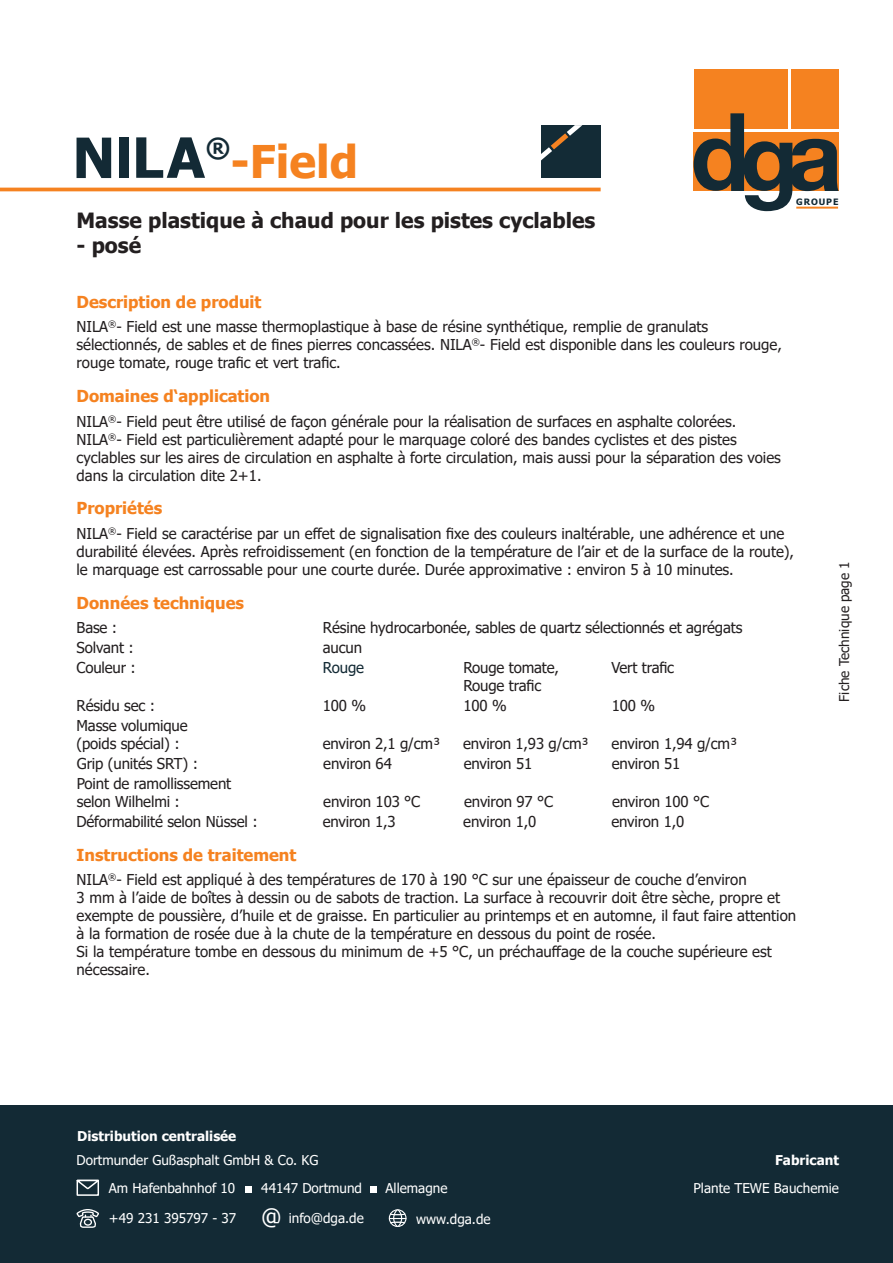
<style>
.page{position:relative;width:893px;height:1263px;background:#fff}
.page>*{position:absolute;margin:0;border:0;box-sizing:border-box;transform-origin:0 0}
.t1{font:700 45px "Tahoma";color:#f58220}
.t2{font:700 26.55px "Tahoma";color:#132a35}
.t3{font:700 21px "Tahoma";color:#231f20}
.t4{font:700 16.5px "Tahoma";color:#f58220}
.t5{font:15px/18px "Tahoma";color:#231f20}
.t6{font:15px "Tahoma";letter-spacing:-.01em;color:#132a35}
.t7{font:13.5px/28.2px "Tahoma";color:#fff}
.t8{font:700 13.5px "Tahoma";color:#fff}
.t9{font:13.5px "Tahoma";color:#231f20}
.t10{font:700 8.85px "Tahoma";letter-spacing:.1em;color:#132a35}
.s1{font-size:22.5px}
</style>
<div class="page">
<div style="left:694px;top:69px;width:93px;height:59px;background:#f58220"></div>
<div style="left:791px;top:69px;width:48px;height:59px;background:#f58220"></div>
<svg style="left:694px;top:113px;width:145px;height:98px"></svg>
<hr style="left:0;top:188px;width:601px;height:3px;background:#f58220">
<div style="left:541px;top:125px;width:60px;height:53px;background:#132b36"></div>
<svg style="left:541px;top:125px;width:41px;height:36px"></svg>
<div style="left:119px;top:137px;width:9px;height:41px;background:#132a35"></div>
<svg style="left:77px;top:138px;width:34px;height:40px"></svg>
<svg style="left:136px;top:137px;width:69px;height:41px"></svg>
<div style="left:0;top:1106px;width:893px;height:157px;background:#132a35"></div>
<svg style="left:77px;top:1180px;width:22px;height:16px"></svg>
<div style="left:245px;top:1186px;width:6px;height:7px;background:#fff"></div>
<svg style="left:77px;top:1209px;width:22px;height:19px"></svg>
<div style="left:371px;top:1186px;width:6px;height:7px;background:#fff"></div>
<div style="left:389px;top:1209px;width:17px;height:18px;border:1px solid #fff;border-radius:50%"></div>
<div style="left:393px;top:1209px;width:9px;height:18px;border:1px solid #fff;border-radius:50%"></div>
<svg style="left:389px;top:1212px;width:17px;height:12px"></svg>
<h2 class="t2" style="left:206px;top:131px;width:26px">®</h2>
<h1 class="t1" style="left:230px;top:130px;width:129px">-Field</h1>
<h3 class="t3" style="left:77px;top:206px;width:520px">Masse plastique à chaud pour les pistes cyclables</h3>
<h3 class="t3" style="left:77px;top:231px;width:66px">- posé</h3>
<p class="t4" style="left:77px;top:291px;width:186px">Description de produit</p>
<p class="t5" style="left:77px;top:319px;width:707px">NILA<sup>®</sup>- Field est une masse thermoplastique à base de résine synthétique, remplie de granulats sélectionnés, de sables et de fines pierres concassées. NILA<sup>®</sup>- Field est disponible dans les couleurs rouge, rouge tomate, rouge trafic et vert trafic.</p>
<p class="t4" style="left:77px;top:385px;width:195px">Domaines d‘application</p>
<p class="t5" style="left:77px;top:413px;width:706px">NILA<sup>®</sup>- Field peut être utilisé de façon générale pour la réalisation de surfaces en asphalte colorées.<br>NILA<sup>®</sup>- Field est particulièrement adapté pour le marquage coloré des bandes cyclistes et des pistes cyclables sur les aires de circulation en asphalte à forte circulation, mais aussi pour la séparation des voies dans la circulation dite 2+1.</p>
<p class="t10" style="left:796px;top:196px;width:44px">GROUPE</p>
<p class="t4" style="left:77px;top:497px;width:87px">Propriétés</p>
<p class="t5" style="left:77px;top:525px;width:719px">NILA<sup>®</sup>- Field se caractérise par un effet de signalisation fixe des couleurs inaltérable, une adhérence et une durabilité élevées. Après refroidissement (en fonction de la température de l’air et de la surface de la route), le marquage est carrossable pour une courte durée. Durée approximative : environ 5 à 10 minutes.</p>
<p class="t4" style="left:77px;top:591px;width:169px">Données techniques</p>
<p class="t5" style="left:77px;top:619px;width:42px">Base :</p>
<p class="t5" style="left:323px;top:619px;width:421px">Résine hydrocarbonée, sables de quartz sélectionnés et agrégats</p>
<p class="t5" style="left:77px;top:659px;width:61px">Couleur :</p>
<p class="t6" style="left:323px;top:657px;width:43px">Rouge</p>
<p class="t5" style="left:77px;top:697px;width:80px">Résidu sec :</p>
<p class="t5" style="left:323px;top:697px;width:45px">100 %</p>
<p class="t5" style="left:77px;top:717px;width:113px">Masse volumique (poids spécial) :</p>
<p class="t5" style="left:77px;top:639px;width:59px">Solvant :</p>
<p class="t5" style="left:323px;top:639px;width:41px">aucun</p>
<p class="t5" style="left:463px;top:659px;width:97px">Rouge tomate,<br>Rouge trafic</p>
<p class="t5" style="left:611px;top:659px;width:64px">Vert trafic</p>
<p class="t5" style="left:463px;top:697px;width:45px">100 %</p>
<p class="t5" style="left:612px;top:697px;width:45px">100 %</p>
<p class="t5" style="left:323px;top:735px;width:119px">environ 2,1 g/cm³</p>
<p class="t5" style="left:463px;top:735px;width:127px">environ 1,93 g/cm³</p>
<p class="t5" style="left:612px;top:735px;width:127px">environ 1,94 g/cm³</p>
<p class="t5" style="left:464px;top:755px;width:70px">environ 51</p>
<p class="t5" style="left:612px;top:755px;width:70px">environ 51</p>
<p class="t5" style="left:464px;top:793px;width:90px">environ 97 °C</p>
<p class="t5" style="left:612px;top:793px;width:98px">environ 100 °C</p>
<p class="t5" style="left:463px;top:814px;width:74px">environ 1,0</p>
<p class="t5" style="left:611px;top:814px;width:74px">environ 1,0</p>
<p class="t5" style="left:77px;top:755px;width:123px">Grip (unités SRT) :</p>
<p class="t5" style="left:323px;top:755px;width:70px">environ 64</p>
<p class="t5" style="left:77px;top:775px;width:156px">Point de ramollissement selon Wilhelmi :</p>
<p class="t5" style="left:323px;top:793px;width:98px">environ 103 °C</p>
<p class="t5" style="left:77px;top:814px;width:183px">Déformabilité selon Nüssel :</p>
<p class="t5" style="left:323px;top:814px;width:74px">environ 1,3</p>
<p class="t4" style="left:77px;top:843px;width:221px">Instructions de traitement</p>
<p class="t5" style="left:77px;top:872px;width:721px">NILA<sup>®</sup>- Field est appliqué à des températures de 170 à 190 °C sur une épaisseur de couche d’environ<br>3 mm à l’aide de boîtes à dessin ou de sabots de traction. La surface à recouvrir doit être sèche, propre et exempte de poussière, d’huile et de graisse. En particulier au printemps et en automne, il faut faire attention à la formation de rosée due à la chute de la température en dessous du point de rosée.<br>Si la température tombe en dessous du minimum de +5 °C, un préchauffage de la couche supérieure est nécessaire.</p>
<p class="t9" style="left:835px;top:702px;width:142px;rotate:-90deg">Fiche Technique page 1</p>
<p class="t8" style="left:77px;top:1127px;width:161px">Distribution centralisée</p>
<p class="t7" style="left:109px;top:1146px;width:211px;text-indent:-32px">Dortmunder Gußasphalt GmbH &amp; Co. KG<br>Am Hafenbahnhof 10</p>
<p class="t7" style="left:261px;top:1175px;width:102px">44147 Dortmund</p>
<p class="t7" style="left:109px;top:1205px;width:256px">+49 231 395797 - 37 <span class="s1">@</span> info@dga.de</p>
<p class="t7" style="left:416px;top:1205px;width:76px">www.dga.de</p>
<p class="t7" style="left:385px;top:1175px;width:63px">Allemagne</p>
<p class="t8" style="left:775px;top:1150px;width:65px">Fabricant</p>
<p class="t7" style="left:693px;top:1175px;width:147px">Plante TEWE Bauchemie</p>
</div>
